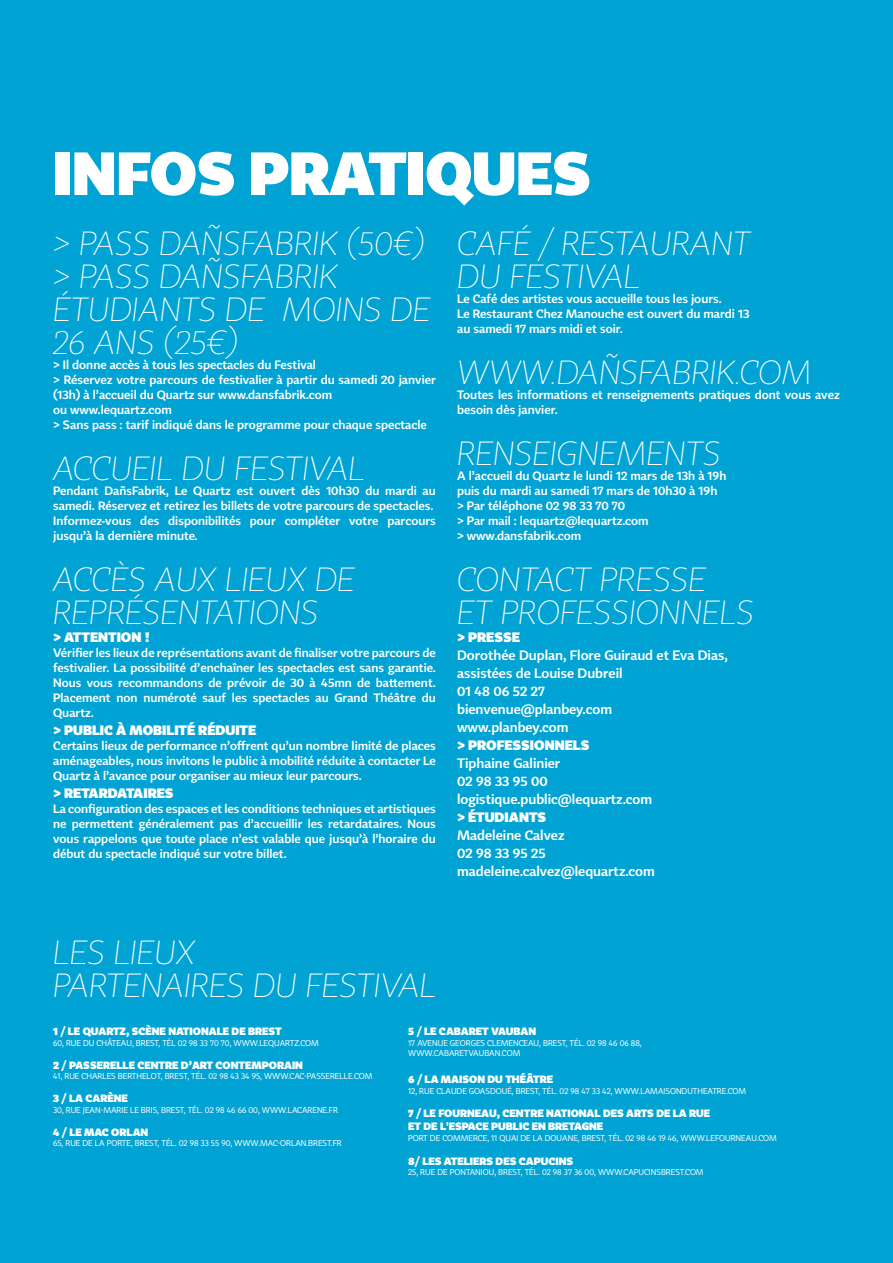
<style>
.page{position:relative;width:893px;height:1263px;background:#00a3d3}
.page>*{position:absolute;margin:0;border:0;box-sizing:border-box;transform-origin:0 0}
.t1{font:900 60px "Tabac Sans";color:#fff}
.t2{font:italic 100 33px/33px "Tabac Sans";color:#fff}
.t3{font:600 13.5px/18px "Tabac Sans";color:#fff}
.t4{font:900 13.5px "Tabac Sans";color:#fff}
.t5{font:600 12px/15px "Tabac Sans";color:#fff}
.t6{font:900 10.5px/13.5px "Tabac Sans";color:#fff}
.t7{font:8.4px/10.5px "Tabac Sans";color:#fff;scale:.95 1}
</style>
<div class="page">
<h1 class="t1" style="left:53px;top:135px;width:539px">INFOS PRATIQUES</h1>
<h2 class="t2" style="left:53px;top:227px;width:379px">&gt; PASS DAÑSFABRIK (50€) &gt; PASS DAÑSFABRIK<br>ÉTUDIANTS DE MOINS DE<br>26 ANS (25€)</h2>
<p class="t5" style="left:53px;top:357px;width:384px">&gt; Il donne accès à tous les spectacles du Festival<br>&gt; Réservez votre parcours de festivalier à partir du samedi 20 janvier (13h) à l’accueil du Quartz sur www.dansfabrik.com<br>ou www.lequartz.com<br>&gt; Sans pass : tarif indiqué dans le programme pour chaque spectacle</p>
<h2 class="t2" style="left:53px;top:452px;width:313px">ACCUEIL DU FESTIVAL</h2>
<p class="t5" style="left:53px;top:483px;width:384px">Pendant DañsFabrik, Le Quartz est ouvert dès 10h30 du mardi au samedi. Réservez et retirez les billets de votre parcours de spectacles.<br>Informez-vous des disponibilités pour compléter votre parcours jusqu’à la dernière minute.</p>
<h2 class="t2" style="left:53px;top:563px;width:303px">ACCÈS AUX LIEUX DE<br>REPRÉSENTATIONS</h2>
<p class="t4" style="left:53px;top:628px;width:98px">&gt; ATTENTION !</p>
<p class="t5" style="left:53px;top:645px;width:384px;text-align:justify">Vérifier les lieux de représentations avant de finaliser votre parcours de festivalier. La possibilité d’enchaîner les spectacles est sans garantie.<br>Nous vous recommandons de prévoir de 30 à 45mn de battement.<br>Placement non numéroté sauf les spectacles au Grand Théâtre du Quartz.</p>
<p class="t4" style="left:53px;top:721px;width:205px">&gt; PUBLIC À MOBILITÉ RÉDUITE</p>
<p class="t5" style="left:53px;top:738px;width:384px;text-align:justify">Certains lieux de performance n’offrent qu’un nombre limité de places aménageables, nous invitons le public à mobilité réduite à contacter Le Quartz à l’avance pour organiser au mieux leur parcours.</p>
<p class="t4" style="left:53px;top:784px;width:122px">&gt; RETARDATAIRES</p>
<p class="t5" style="left:53px;top:801px;width:384px;text-align:justify">La configuration des espaces et les conditions techniques et artistiques ne permettent généralement pas d’accueillir les retardataires. Nous vous rappelons que toute place n’est valable que jusqu’à l’horaire du début du spectacle indiqué sur votre billet.</p>
<h2 class="t2" style="left:457px;top:227px;width:295px">CAFÉ / RESTAURANT<br>DU FESTIVAL</h2>
<p class="t5" style="left:457px;top:291px;width:294px">Le Café des artistes vous accueille tous les jours.<br>Le Restaurant Chez Manouche est ouvert du mardi 13 au samedi 17 mars midi et soir.</p>
<h2 class="t2" style="left:457px;top:356px;width:356px">WWW.DAÑSFABRIK.COM</h2>
<p class="t5" style="left:457px;top:387px;width:384px">Toutes les informations et renseignements pratiques dont vous avez besoin dès janvier.</p>
<h2 class="t2" style="left:457px;top:437px;width:265px">RENSEIGNEMENTS</h2>
<p class="t5" style="left:457px;top:468px;width:271px">A l’accueil du Quartz le lundi 12 mars de 13h à 19h puis du mardi au samedi 17 mars de 10h30 à 19h &gt; Par téléphone 02 98 33 70 70<br>&gt; Par mail : lequartz@lequartz.com<br>&gt; www.dansfabrik.com</p>
<h2 class="t2" style="left:457px;top:563px;width:298px">CONTACT PRESSE<br>ET PROFESSIONNELS</h2>
<p class="t4" style="left:457px;top:628px;width:64px">&gt; PRESSE</p>
<p class="t3" style="left:457px;top:646px;width:272px">Dorothée Duplan, Flore Guiraud et Eva Dias, assistées de Louise Dubreil<br>01 48 06 52 27<br>bienvenue@planbey.com<br>www.planbey.com</p>
<p class="t4" style="left:457px;top:736px;width:134px">&gt; PROFESSIONNELS</p>
<p class="t3" style="left:457px;top:754px;width:196px">Tiphaine Galinier<br>02 98 33 95 00 logistique.public@lequartz.com</p>
<p class="t4" style="left:457px;top:808px;width:91px">&gt; ÉTUDIANTS</p>
<p class="t3" style="left:457px;top:826px;width:199px">Madeleine Calvez<br>02 98 33 95 25 madeleine.calvez@lequartz.com</p>
<h2 class="t2" style="left:53px;top:936px;width:385px">LES LIEUX<br>PARTENAIRES DU FESTIVAL</h2>
<p class="t6" style="left:53px;top:1025px;width:230px">1 / LE QUARTZ, SCÈNE NATIONALE DE BREST</p>
<p class="t7" style="left:53px;top:1038px;width:281px">60, RUE DU CHÂTEAU, BREST, TÉL 02 98 33 70 70, WWW.LEQUARTZ.COM</p>
<p class="t6" style="left:53px;top:1058px;width:251px">2 / PASSERELLE CENTRE D’ART CONTEMPORAIN</p>
<p class="t7" style="left:53px;top:1071px;width:338px">41, RUE CHARLES BERTHELOT, BREST, TÉL. 02 98 43 34 95, WWW.CAC-PASSERELLE.COM</p>
<p class="t6" style="left:53px;top:1092px;width:76px">3 / LA CARÈNE</p>
<p class="t7" style="left:53px;top:1105px;width:301px">30, RUE JEAN-MARIE LE BRIS, BREST, TÉL. 02 98 46 66 00, WWW.LACARENE.FR</p>
<p class="t6" style="left:53px;top:1125px;width:97px">4 / LE MAC ORLAN</p>
<p class="t7" style="left:53px;top:1138px;width:305px">65, RUE DE LA PORTE, BREST, TÉL. 02 98 33 55 90, WWW.MAC-ORLAN.BREST.FR</p>
<p class="t6" style="left:408px;top:1025px;width:130px">5 / LE CABARET VAUBAN</p>
<p class="t7" style="left:408px;top:1038px;width:247px">17 AVENUE GEORGES CLEMENCEAU, BREST, TÉL. 02 98 46 06 88,<br>WWW.CABARETVAUBAN.COM</p>
<p class="t6" style="left:408px;top:1073px;width:146px">6 / LA MAISON DU THÉÂTRE</p>
<p class="t7" style="left:408px;top:1086px;width:357px">12, RUE CLAUDE GOASDOUÉ, BREST, TÉL. 02 98 47 33 42, WWW.LAMAISONDUTHEATRE.COM</p>
<p class="t6" style="left:408px;top:1106px;width:304px">7 / LE FOURNEAU, CENTRE NATIONAL DES ARTS DE LA RUE<br>ET DE L'ESPACE PUBLIC EN BRETAGNE</p>
<p class="t7" style="left:408px;top:1133px;width:390px">PORT DE COMMERCE, 11 QUAI DE LA DOUANE, BREST, TÉL. 02 98 46 19 46, WWW.LEFOURNEAU.COM</p>
<p class="t6" style="left:408px;top:1154px;width:167px">8/ LES ATELIERS DES CAPUCINS</p>
<p class="t7" style="left:408px;top:1167px;width:312px">25, RUE DE PONTANIOU, BREST, TÉL. 02 98 37 36 00, WWW.CAPUCINSBREST.COM</p>
</div>
